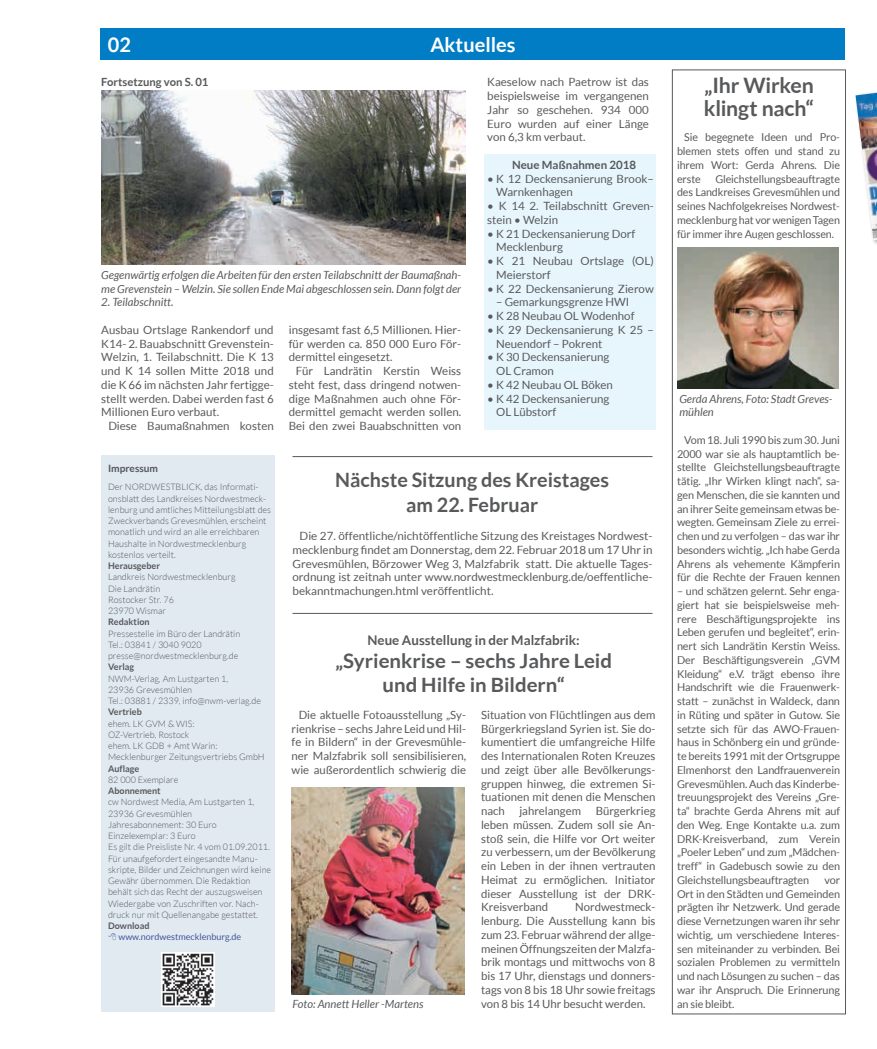
<style>
.page{position:relative;width:877px;height:1049px;background:#fff}
.page>*{position:absolute;margin:0;border:0;box-sizing:border-box;transform-origin:0 0}
.t1{font:700 21.25px/23.8px "Lato";letter-spacing:-.015em;color:#58595b}
.t2{font:700 20px "Lato";color:#fff}
.t3{font:700 19.75px/25px "Lato";color:#58595b;text-align:center}
.t4{font:700 13.38px "Lato";color:#58595b}
.t5{font:11.38px/13.8px "Lato";color:#58595b;text-align:justify}
.t6{font:700 11.38px "Lato";color:#58595b}
.t7{font:italic 11.25px/13.8px "Lato";color:#58595b}
.t8{font:700 11.25px "Lato";color:#58595b}
.t9{font:10.88px/13.8px "Lato";letter-spacing:-.01em;color:#58595b;text-align:justify}
.t10{font:700 10.12px "Lato";color:#58595b}
.t11{font:300 9px/11.2px "Lato";color:#58595b}
.t12{font:700 9px "Lato";color:#58595b}
.t13{font:9px "Lato";color:#42569b}
</style>
<div class="page">
<div style="left:484px;top:154px;width:171px;height:276px;background:#e7f6fd"></div>
<div style="left:101px;top:28px;width:744px;height:32px;background:#007dc5"></div>
<div style="left:101px;top:455px;width:174px;height:556px;background:#e1eaf1"></div>
<img style="left:161px;top:953px;width:53px;height:53px">
<div style="left:672px;top:70px;width:174px;height:944px;border:1px solid #58595b"></div>
<img style="left:678px;top:248px;width:160px;height:141px">
<img style="left:101px;top:90px;width:365px;height:174px">
<img style="left:292px;top:788px;width:173px;height:206px">
<img style="left:856px;top:93px;width:21px;height:147px">
<hr style="left:292px;top:456px;width:360px;height:1px;background:#58595b">
<hr style="left:292px;top:613px;width:360px;height:1px;background:#58595b">
<h2 class="t2" style="left:108px;top:34px;width:25px">02</h2>
<h2 class="t2" style="left:430px;top:34px;width:87px">Aktuelles</h2>
<p class="t8" style="left:101px;top:76px;width:109px">Fortsetzung von S. 01</p>
<h1 class="t1" style="left:704px;top:73px;width:112px">„Ihr Wirken klingt nach“</h1>
<p class="t5" style="left:487px;top:75px;width:163px">Kaeselow nach Paetrow ist das beispielsweise im vergangenen Jahr so geschehen. 934 000<br>Euro wurden auf einer Länge von 6,3 km verbaut.</p>
<p class="t9" style="left:677px;top:130px;width:165px;text-indent:7px">Sie begegnete Ideen und Pro&shy;blemen stets offen und stand zu ihrem Wort: Gerda Ahrens. Die erste</p>
<p class="t6" style="left:512px;top:158px;width:126px">Neue Maßnahmen 2018</p>
<p class="t5" style="left:496px;top:171px;width:159px;text-indent:-9px">• K 12 Deckensanierung Brook–<br>Warnkenhagen</p>
<p class="t5" style="left:487px;top:199px;width:168px">• K 14 2. Teilabschnitt Greven&shy;stein • Welzin</p>
<p class="t5" style="left:496px;top:226px;width:141px;text-indent:-9px">• K 21 Deckensanierung Dorf<br>Mecklenburg</p>
<p class="t5" style="left:496px;top:254px;width:159px;text-indent:-9px">• K 21 Neubau Ortslage (OL)<br>Meierstorf</p>
<p class="t5" style="left:487px;top:281px;width:168px">• K 22 Deckensanierung Zierow</p>
<p class="t5" style="left:496px;top:295px;width:135px">– Gemarkungsgrenze HWI</p>
<p class="t5" style="left:487px;top:309px;width:149px">• K 28 Neubau OL Wodenhof</p>
<p class="t5" style="left:496px;top:323px;width:159px;text-indent:-9px">• K 29 Deckensanierung K 25 –<br>Neuendorf – Pokrent</p>
<p class="t5" style="left:496px;top:350px;width:115px;text-indent:-9px">• K 30 Deckensanierung<br>OL Cramon</p>
<p class="t5" style="left:487px;top:378px;width:127px">• K 42 Neubau OL Böken</p>
<p class="t5" style="left:496px;top:391px;width:115px;text-indent:-9px">• K 42 Deckensanierung<br>OL Lübstorf</p>
<p class="t9" style="left:677px;top:172px;width:165px;text-indent:38px">Gleichstellungsbeauftragte des Landkreises Grevesmühlen und seines Nachfolgekreises Nordwest&shy;mecklenburg hat vor wenigen Tagen für immer ihre Augen geschlossen.</p>
<p class="t7" style="left:101px;top:268px;width:361px">Gegenwärtig erfolgen die Arbeiten für den ersten Teilabschnitt der Baumaßnah&shy;me Grevenstein – Welzin. Sie sollen Ende Mai abgeschlossen sein. Dann folgt der</p>
<p class="t7" style="left:101px;top:296px;width:74px">2. Teilabschnitt.</p>
<p class="t5" style="left:289px;top:323px;width:174px">insgesamt fast 6,5 Millionen. Hier&shy;für werden ca. 850 000 Euro För&shy;dermittel eingesetzt.</p>
<p class="t5" style="left:289px;top:364px;width:174px;text-indent:7px">Für Landrätin Kerstin Weiss steht fest, dass dringend notwen&shy;dige Maßnahmen auch ohne För&shy;dermittel gemacht werden sollen.<br>Bei den zwei Bauabschnitten von</p>
<p class="t5" style="left:101px;top:323px;width:174px">Ausbau Ortslage Rankendorf und K14- 2. Bauabschnitt Grevenstein-Welzin, 1. Teilabschnitt. Die K 13 und K 14 sollen Mitte 2018 und die K 66 im nächsten Jahr fertigge&shy;stellt werden. Dabei werden fast 6<br>Millionen Euro verbaut.</p>
<p class="t5" style="left:108px;top:419px;width:167px">Diese Baumaßnahmen kosten</p>
<p class="t7" style="left:679px;top:392px;width:155px">Gerda Ahrens, Foto: Stadt Greves&shy;mühlen</p>
<p class="t10" style="left:108px;top:462px;width:52px">Impressum</p>
<p class="t11" style="left:108px;top:481px;width:165px">Der NORDWESTBLICK, das Informati&shy;onsblatt des Landkreises Nordwestmeck&shy;lenburg und amtliches Mitteilungsblatt des Zweckverbands Grevesmühlen, erscheint monatlich und wird an alle erreichbaren Haushalte in Nordwestmecklenburg kostenlos verteilt.</p>
<p class="t12" style="left:108px;top:561px;width:53px">Herausgeber</p>
<p class="t11" style="left:108px;top:571px;width:129px">Landkreis Nordwestmecklenburg<br>Die Landrätin<br>Rostocker Str. 76<br>23970 Wismar</p>
<p class="t12" style="left:108px;top:617px;width:43px">Redaktion</p>
<p class="t11" style="left:108px;top:628px;width:134px">Pressestelle im Büro der Landrätin<br>Tel.: 03841 / 3040 9020 presse@nordwestmecklenburg.de</p>
<p class="t12" style="left:108px;top:662px;width:28px">Verlag</p>
<p class="t11" style="left:108px;top:673px;width:155px">NWM-Verlag, Am Lustgarten 1,<br>23936 Grevesmühlen<br>Tel.: 03881 / 2339, info@nwm-verlag.de</p>
<p class="t12" style="left:108px;top:707px;width:35px">Vertrieb</p>
<p class="t11" style="left:108px;top:718px;width:158px">ehem. LK GVM &amp; WIS:<br>OZ-Vertrieb, Rostock<br>ehem. LK GDB + Amt Warin:<br>Mecklenburger Zeitungsvertriebs GmbH</p>
<p class="t12" style="left:108px;top:763px;width:33px">Auflage</p>
<p class="t11" style="left:108px;top:774px;width:72px">82 000 Exemplare</p>
<p class="t12" style="left:108px;top:786px;width:54px">Abonnement</p>
<p class="t11" style="left:108px;top:796px;width:165px">cw Nordwest Media, Am Lustgarten 1, 23936 Grevesmühlen<br>Jahresabonnement: 30 Euro Einzelexemplar: 3 Euro<br>Es gilt die Preisliste Nr. 4 vom 01.09.2011.<br>Für unaufgefordert eingesandte Manu&shy;skripte, Bilder und Zeichnungen wird keine Gewähr übernommen. Die Redaktion behält sich das Recht der auszugsweisen Wiedergabe von Zuschriften vor. Nach&shy;druck nur mit Quellenangabe gestattet.</p>
<p class="t12" style="left:108px;top:921px;width:43px">Download</p>
<p class="t13" style="left:119px;top:932px;width:124px">www.nordwestmecklenburg.de</p>
<h3 class="t3" style="left:335px;top:466px;width:275px">Nächste Sitzung des Kreistages am 22. Februar</h3>
<p class="t5" style="left:292px;top:529px;width:362px;text-indent:7px">Die 27. öffentliche/nichtöffentliche Sitzung des Kreistages Nordwest&shy;mecklenburg findet am Donnerstag, dem 22. Februar 2018 um 17 Uhr in Grevesmühlen, Börzower Weg 3, Malzfabrik statt. Die aktuelle Tages&shy;ordnung ist zeitnah unter www.nordwestmecklenburg.de/oeffentliche&shy;bekanntmachungen.html veröffentlicht.</p>
<p class="t4" style="left:367px;top:632px;width:214px">Neue Ausstellung in der Malzfabrik:</p>
<h3 class="t3" style="left:335px;top:649px;width:279px;line-height:23.8px">„Syrienkrise – sechs Jahre Leid und Hilfe in Bildern“</h3>
<p class="t5" style="left:292px;top:708px;width:176px;text-indent:7px">Die aktuelle Fotoausstellung „Sy&shy;rienkrise – sechs Jahre Leid und Hil&shy;fe in Bildern“ in der Grevesmühle&shy;ner Malzfabrik soll sensibilisieren, wie außerordentlich schwierig die</p>
<p class="t5" style="left:481px;top:708px;width:176px">Situation von Flüchtlingen aus dem Bürgerkriegsland Syrien ist. Sie do&shy;kumentiert die umfangreiche Hilfe des Internationalen Roten Kreuzes und zeigt über alle Bevölkerungs&shy;gruppen hinweg, die extremen Si&shy;tuationen mit denen die Menschen nach</p>
<p class="t5" style="left:481px;top:804px;width:176px;text-indent:115px">Bürgerkrieg leben müssen. Zudem soll sie An&shy;stoß sein, die Hilfe vor Ort weiter zu verbessern, um der Bevölkerung ein Leben in der ihnen vertrauten Heimat zu ermöglichen. Initiator dieser Ausstellung ist der DRK-Kreisverband</p>
<p class="t5" style="left:519px;top:804px;width:63px">jahrelangem</p>
<p class="t5" style="left:481px;top:900px;width:176px;text-indent:94px">Nordwestmeck&shy;lenburg. Die Ausstellung kann bis zum 23. Februar während der allge&shy;meinen Öffnungszeiten der Malzfa&shy;brik montags und mittwochs von 8 bis 17 Uhr, dienstags und donners&shy;tags von 8 bis 18 Uhr sowie freitags</p>
<p class="t7" style="left:292px;top:997px;width:132px">Foto: Annett Heller -Martens</p>
<p class="t5" style="left:481px;top:996px;width:166px">von 8 bis 14 Uhr besucht werden.</p>
<p class="t9" style="left:677px;top:433px;width:165px;text-indent:7px">Vom 18. Juli 1990 bis zum 30. Juni 2000 war sie als hauptamtlich be&shy;stellte Gleichstellungsbeauftragte tätig. „Ihr Wirken klingt nach“, sa&shy;gen Menschen, die sie kannten und an ihrer Seite gemeinsam etwas be&shy;wegten. Gemeinsam Ziele zu errei&shy;chen und zu verfolgen – das war ihr besonders wichtig. „Ich habe Gerda Ahrens als vehemente Kämpferin für die Rechte der Frauen kennen</p>
<p class="t9" style="left:677px;top:584px;width:165px">– und schätzen gelernt. Sehr enga&shy;giert hat sie beispielsweise meh&shy;rere Beschäftigungsprojekte ins Leben gerufen und begleitet“, erin&shy;nert sich Landrätin Kerstin Weiss.<br>Der Beschäftigungsverein „GVM Kleidung“ e.V. trägt ebenso ihre Handschrift wie die Frauenwerk&shy;statt – zunächst in Waldeck, dann in Rüting und später in Gutow. Sie setzte sich für das AWO-Frauen&shy;haus in Schönberg ein und gründe&shy;te bereits 1991 mit der Ortsgruppe Elmenhorst den Landfrauenverein Grevesmühlen. Auch das Kinderbe&shy;treuungsprojekt des Vereins „Gre&shy;ta“ brachte Gerda Ahrens mit auf den Weg. Enge Kontakte u.a. zum DRK-Kreisverband, zum Verein „Poeler Leben“ und zum „Mädchen&shy;treff“ in Gadebusch sowie zu den Gleichstellungsbeauftragten</p>
<p class="t9" style="left:677px;top:873px;width:165px;text-indent:147px">vor Ort in den Städten und Gemeinden prägten ihr Netzwerk. Und gerade diese Vernetzungen waren ihr sehr wichtig, um verschiedene Interes&shy;sen miteinander zu verbinden. Bei sozialen Problemen zu vermitteln und nach Lösungen zu suchen – das war ihr Anspruch. Die Erinnerung an sie bleibt.</p>
</div>
